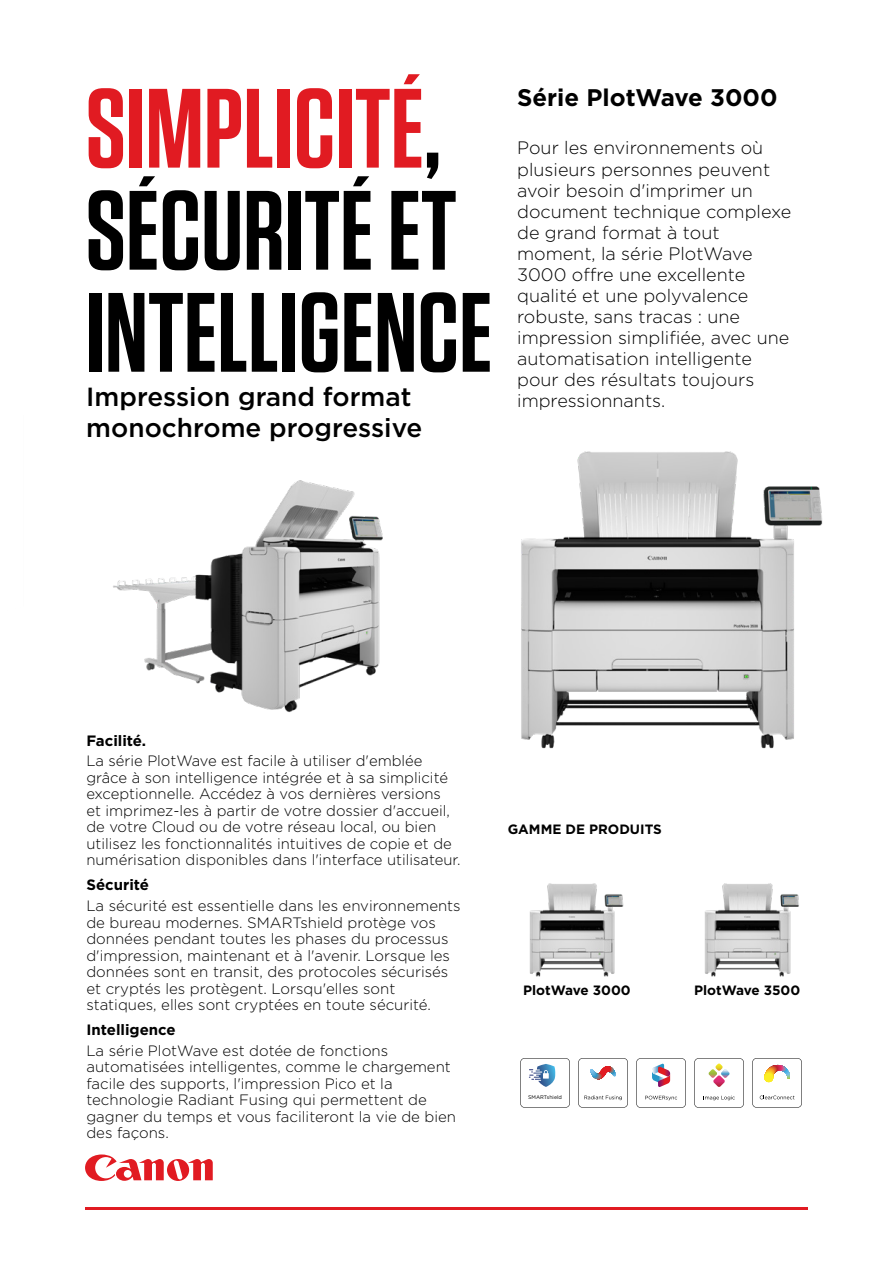
<style>
.page{position:relative;width:893px;height:1263px;background:#fff}
.page>*{position:absolute;margin:0;border:0;box-sizing:border-box;transform-origin:0 0}
.t1{font:600 112.5px/102px "Tungsten";color:#000}
.t2{font:500 26.25px "Gotham";color:#000}
.t3{font:700 24px "Gotham";color:#000}
.t4{font:300 18px/21px "Gotham";color:#000}
.t5{font:300 15px/16.5px "Gotham";color:#000}
.t6{font:700 15px "Gotham";color:#000}
.t7{font:700 13.5px "Gotham";color:#000}
.t8{font:5.25px "Gotham";color:#010101}
.s1{color:#e11b22}
</style>
<div class="page">
<svg style="left:85px;top:1154px;width:128px;height:27px"></svg>
<hr style="left:85px;top:1207px;width:723px;height:3px;background:#e11b22">
<svg style="left:578px;top:1058px;width:50px;height:50px"></svg>
<svg style="left:694px;top:1058px;width:50px;height:50px"></svg>
<svg style="left:636px;top:1058px;width:50px;height:50px"></svg>
<svg style="left:520px;top:1058px;width:50px;height:50px"></svg>
<svg style="left:752px;top:1058px;width:50px;height:50px"></svg>
<img style="left:521px;top:451px;width:302px;height:298px">
<img style="left:113px;top:480px;width:270px;height:232px">
<img style="left:704px;top:883px;width:95px;height:94px">
<img style="left:529px;top:883px;width:95px;height:94px">
<h1 class="t1" style="left:85px;top:80px;width:409px"><span class="s1">SIMPLICITÉ</span>,<br>SÉCURITÉ ET<br>INTELLIGENCE</h1>
<h3 class="t3" style="left:517px;top:82px;width:262px">Série PlotWave 3000</h3>
<p class="t4" style="left:517px;top:137px;width:275px">Pour les environnements où plusieurs personnes peuvent avoir besoin d'imprimer un document technique complexe de grand format à tout moment, la série PlotWave<br>3000 offre une excellente qualité et une polyvalence robuste, sans tracas : une impression simplifiée, avec une automatisation intelligente pour des résultats toujours</p>
<h2 class="t2" style="left:86px;top:379px;width:327px">Impression grand format</h2>
<p class="t4" style="left:517px;top:389px;width:150px">impressionnants.</p>
<h2 class="t2" style="left:86px;top:411px;width:337px">monochrome progressive</h2>
<p class="t6" style="left:86px;top:730px;width:61px">Facilité.</p>
<p class="t5" style="left:86px;top:752px;width:376px">La série PlotWave est facile à utiliser d'emblée grâce à son intelligence intégrée et à sa simplicité exceptionnelle. Accédez à vos dernières versions<br>et imprimez-les à partir de votre dossier d'accueil, de votre Cloud ou de votre réseau local, ou bien utilisez les fonctionnalités intuitives de copie et de numérisation disponibles dans l'interface utilisateur.</p>
<p class="t6" style="left:86px;top:875px;width:64px">Sécurité</p>
<p class="t5" style="left:86px;top:897px;width:376px">La sécurité est essentielle dans les environnements de bureau modernes. SMARTshield protège vos données pendant toutes les phases du processus d'impression, maintenant et à l'avenir. Lorsque les données sont en transit, des protocoles sécurisés et cryptés les protègent. Lorsqu'elles sont statiques, elles sont cryptées en toute sécurité.</p>
<p class="t6" style="left:86px;top:1020px;width:91px">Intelligence</p>
<p class="t5" style="left:86px;top:1042px;width:371px">La série PlotWave est dotée de fonctions automatisées intelligentes, comme le chargement facile des supports, l'impression Pico et la technologie Radiant Fusing qui permettent de gagner du temps et vous faciliteront la vie de bien des façons.</p>
<p class="t7" style="left:508px;top:820px;width:156px">GAMME DE PRODUITS</p>
<p class="t7" style="left:523px;top:981px;width:109px">PlotWave 3000</p>
<p class="t7" style="left:694px;top:981px;width:108px">PlotWave 3500</p>
<p class="t8" style="left:528px;top:1094px;width:35px">SMARTshield</p>
</div>
